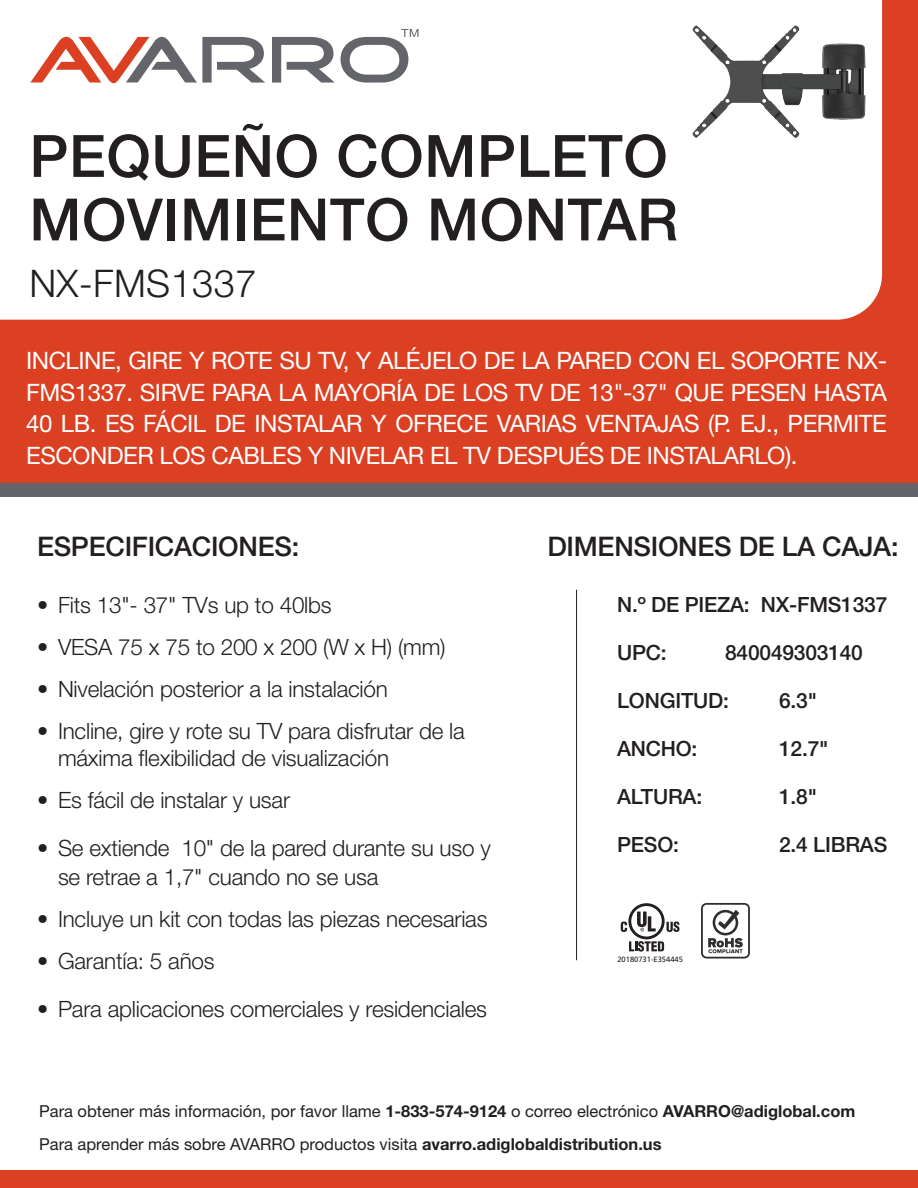
<style>
.page{position:relative;width:918px;height:1188px;background:#fff}
.page>*{position:absolute;margin:0;border:0;box-sizing:border-box;transform-origin:0 0}
.t1{font:500 58.5px/63.6px "Helvetica Neue LT Std";letter-spacing:.01em;color:#231f20}
.t2{font:300 38.1px "Helvetica Neue LT Std";letter-spacing:.01em;color:#231f20}
.t3{font:500 27px "Helvetica Neue LT Std";letter-spacing:-.01em;color:#231f20}
.t4{font:24px/31.5px "Helvetica Neue LT Std";letter-spacing:-.02em;color:#fff;text-align:justify}
.t5{font:300 22.5px "Helvetica Neue LT Std";letter-spacing:-.01em;color:#231f20}
.t6{font:500 21px "Helvetica Neue LT Std";letter-spacing:-.01em;color:#231f20}
.t7{font:16.5px "Helvetica Neue LT Std";color:#231f20}
.t8{font:7.65px "Frutiger LT Std";letter-spacing:-.005em;color:#231f20}
.s1{font-weight:700}
</style>
<div class="page">
<div style="left:0;top:0;width:918px;height:483px;background:#db4022"></div>
<div style="left:0;top:0;width:882px;height:320px;background:#fff"></div>
<svg style="left:30px;top:37px;width:235px;height:46px"></svg>
<svg style="left:272px;top:37px;width:63px;height:46px;background:#b1b2b5"></svg>
<svg style="left:341px;top:29px;width:78px;height:54px;background:#cbcbcd"></svg>
<hr style="left:576px;top:590px;width:1px;height:370px;background:#231f20">
<div style="left:0;top:1170px;width:918px;height:18px;background:#db4022"></div>
<div style="left:0;top:483px;width:918px;height:14px;background:#63656a"></div>
<img style="left:692px;top:26px;width:103px;height:112px">
<svg style="left:701px;top:903px;width:49px;height:56px"></svg>
<div style="left:628px;top:903px;width:37px;height:36px;border:3px solid #231f20;border-radius:50%"></div>
<svg style="left:637px;top:912px;width:19px;height:20px"></svg>
<svg style="left:621px;top:922px;width:6px;height:10px"></svg>
<svg style="left:629px;top:941px;width:35px;height:11px"></svg>
<svg style="left:667px;top:922px;width:13px;height:10px"></svg>
<p class="t1" style="left:29px;top:124px;width:650px">PEQUEÑO COMPLETO<br>MOVIMIENTO MONTAR</p>
<p class="t2" style="left:29px;top:260px;width:229px">NX-FMS1337</p>
<p class="t4" style="left:26px;top:345px;width:862px">INCLINE, GIRE Y ROTE SU TV, Y ALÉJELO DE LA PARED CON EL SOPORTE NX-FMS1337. SIRVE PARA LA MAYORÍA DE LOS TV DE 13"-37" QUE PESEN HASTA 40 LB. ES FÁCIL DE INSTALAR Y OFRECE VARIAS VENTAJAS (P. EJ., PERMITE ESCONDER LOS CABLES Y NIVELAR EL TV DESPUÉS DE INSTALARLO).</p>
<p class="t3" style="left:37px;top:530px;width:264px">ESPECIFICACIONES:</p>
<p class="t5" style="left:37px;top:591px;width:296px">• Fits 13"- 37" TVs up to 40lbs</p>
<p class="t5" style="left:37px;top:633px;width:410px">• VESA 75 x 75 to 200 x 200 (W x H) (mm)</p>
<p class="t5" style="left:37px;top:675px;width:352px">• Nivelación posterior a la instalación</p>
<p class="t5" style="left:37px;top:717px;width:429px">• Incline, gire y rote su TV para disfrutar de la</p>
<p class="t5" style="left:58px;top:744px;width:333px">máxima flexibilidad de visualización</p>
<p class="t5" style="left:37px;top:786px;width:255px">• Es fácil de instalar y usar</p>
<p class="t5" style="left:37px;top:834px;width:455px">• Se extiende 10" de la pared durante su uso y</p>
<p class="t5" style="left:58px;top:863px;width:322px">se retrae a 1,7" cuando no se usa</p>
<p class="t5" style="left:37px;top:905px;width:452px">• Incluye un kit con todas las piezas necesarias</p>
<p class="t5" style="left:37px;top:947px;width:179px">• Garantía: 5 años</p>
<p class="t5" style="left:37px;top:995px;width:452px">• Para aplicaciones comerciales y residenciales</p>
<p class="t3" style="left:547px;top:530px;width:353px">DIMENSIONES DE LA CAJA:</p>
<p class="t6" style="left:617px;top:592px;width:272px">N.º DE PIEZA: NX-FMS1337</p>
<p class="t6" style="left:617px;top:640px;width:51px">UPC:</p>
<p class="t6" style="left:725px;top:640px;width:139px">840049303140</p>
<p class="t6" style="left:617px;top:688px;width:113px">LONGITUD:</p>
<p class="t6" style="left:779px;top:688px;width:39px">6.3"</p>
<p class="t6" style="left:617px;top:736px;width:82px">ANCHO:</p>
<p class="t6" style="left:779px;top:736px;width:51px">12.7"</p>
<p class="t6" style="left:617px;top:784px;width:87px">ALTURA:</p>
<p class="t6" style="left:779px;top:784px;width:39px">1.8"</p>
<p class="t6" style="left:617px;top:832px;width:63px">PESO:</p>
<p class="t6" style="left:779px;top:832px;width:110px">2.4 LIBRAS</p>
<p class="t8" style="left:617px;top:955px;width:67px">20180731-E354445</p>
<p class="t7" style="left:39px;top:1101px;width:818px">Para obtener más información, por favor llame <span class="s1">1-833-574-9124</span> o correo electrónico <span class="s1">AVARRO@adiglobal.com</span></p>
<p class="t7" style="left:39px;top:1134px;width:624px">Para aprender más sobre AVARRO productos visita <span class="s1">avarro.adiglobaldistribution.us</span></p>
</div>
